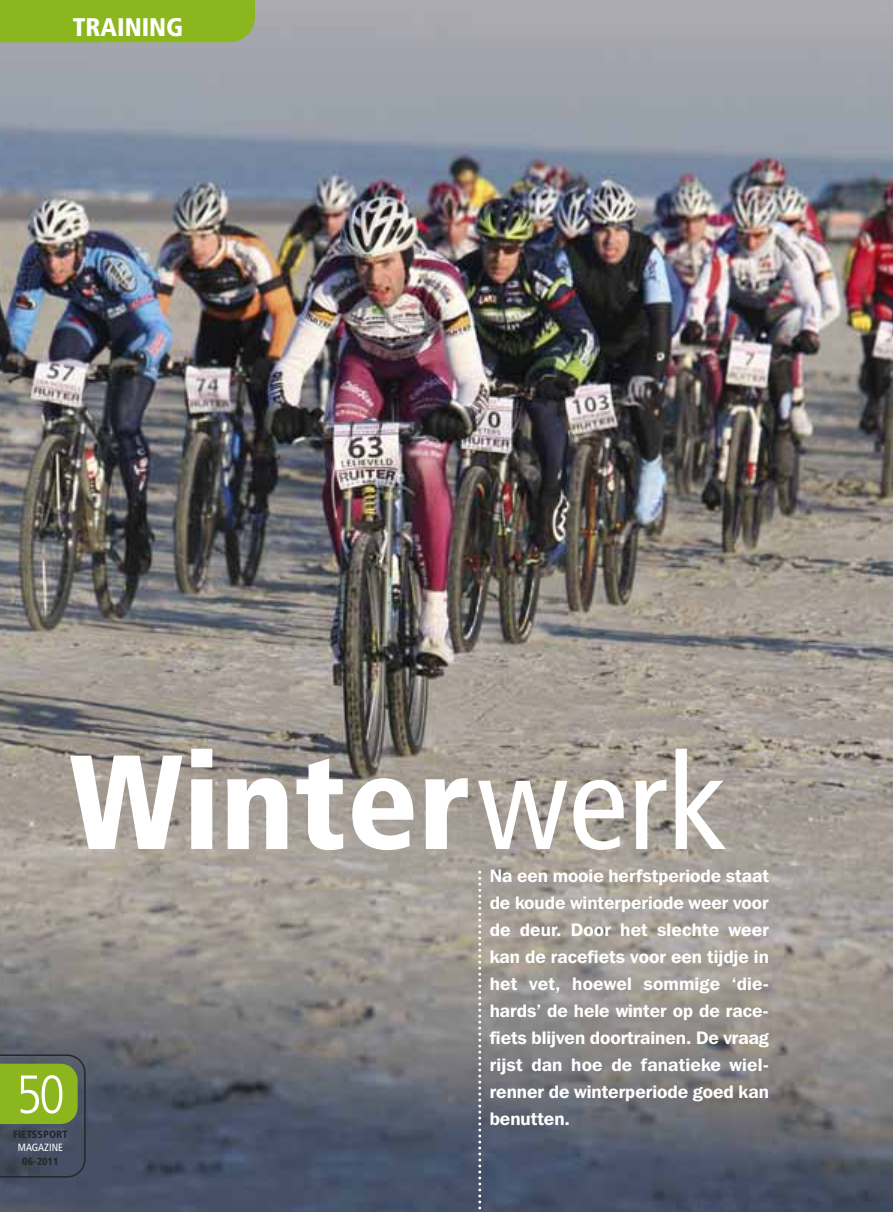
<style>
.page{position:relative;width:893px;height:1212px;background:#fff}
.page>*{position:absolute;margin:0;border:0;box-sizing:border-box;transform-origin:0 0}
.t1{font:900 condensed 133.65px "Frutiger";color:#fff}
.t2{font:300 condensed 54px "Frutiger";color:#fff}
.t3{font:900 condensed 25.5px "Frutiger";color:#fff}
.t4{font:600 18px/27px "Franklin Gothic IT Cby BT";color:#fff;text-align:justify}
.t5{font:900 condensed 10.5px "Frutiger";color:#272627}
.t6{font:condensed 10.5px "Frutiger";color:#fff}
.s1{font-weight:400}
</style>
<div class="page">
<img style="left:0;top:0;width:892px;height:1212px">
<svg style="left:0;top:1054px;width:86px;height:123px;background:#637b43"></svg>
<div style="left:0;top:0;width:255px;height:42px;background:#8bb61d"></div>
<svg style="left:478px;top:871px;width:3px;height:341px"></svg>
<h3 class="t3" style="left:73px;top:17px;width:112px">TRAINING</h3>
<h1 class="t1" style="left:69px;top:749px;width:659px">Winter<span class="s1">werk</span></h1>
<h2 class="t2" style="left:16px;top:1073px;width:51px">50</h2>
<p class="t5" style="left:13px;top:1130px;width:56px">FIETSSPORT</p>
<p class="t6" style="left:18px;top:1143px;width:47px">MAGAZINE</p>
<p class="t5" style="left:22px;top:1157px;width:38px">06-2011</p>
<p class="t4" style="left:490px;top:864px;width:281px">Na een mooie herfstperiode staat de koude winterperiode weer voor de deur. Door het slechte weer kan de racefiets voor een tijdje in het vet, hoewel sommige ‘die&shy;hards’ de hele winter op de race&shy;fiets blijven doortrainen. De vraag rijst dan hoe de fanatieke wiel&shy;renner de winterperiode goed kan benutten.</p>
</div>
